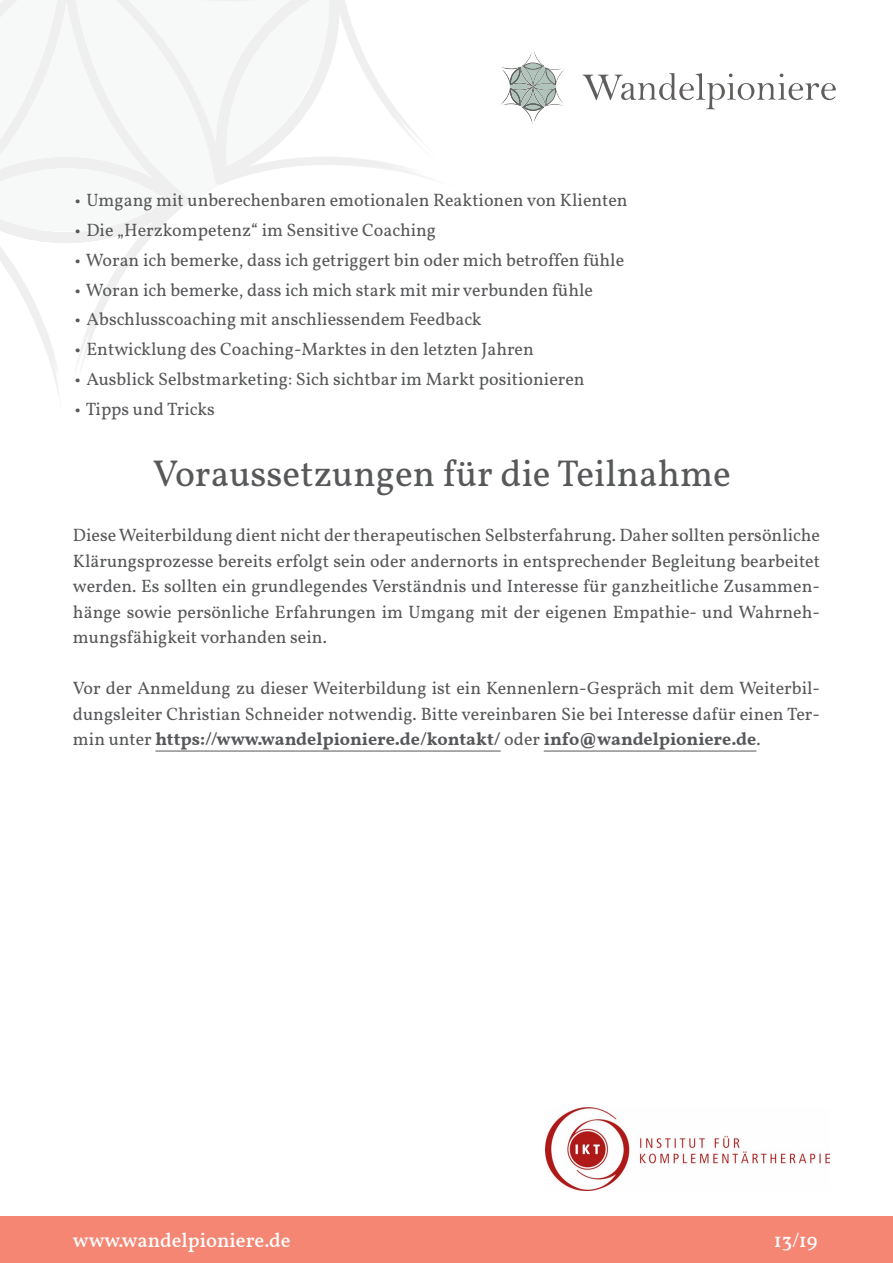
<style>
.page{position:relative;width:893px;height:1263px;background:#fff}
.page>*{position:absolute;margin:0;border:0;box-sizing:border-box;transform-origin:0 0}
.t1{font:37.5px "Vollkorn";color:#57585a}
.t2{font:500 20.25px "Vollkorn";color:#fff}
.t3{font:18px/25.5px "Vollkorn";color:#57585a;text-align:justify}
.s1{font-weight:700}
</style>
<div class="page">
<div style="left:0;top:1216px;width:893px;height:47px;background:#f48673"></div>
<img style="left:526px;top:51px;width:14px;height:11px">
<img style="left:526px;top:111px;width:14px;height:13px">
<img style="left:500px;top:68px;width:65px;height:38px">
<img style="left:500px;top:67px;width:10px;height:20px">
<svg style="left:510px;top:62px;width:46px;height:49px"></svg>
<svg style="left:582px;top:73px;width:254px;height:36px"></svg>
<svg style="left:0;top:201px;width:187px;height:42px"></svg>
<svg style="left:211px;top:0;width:133px;height:182px"></svg>
<img style="left:545px;top:1108px;width:285px;height:82px">
<hr style="left:155px;top:750px;width:346px;height:1px;background:#57585a">
<hr style="left:544px;top:750px;width:212px;height:1px;background:#57585a">
<p class="t3" style="left:73px;top:187px;width:556px">∙ Umgang mit unberechenbaren emotionalen Reaktionen von Klienten</p>
<p class="t3" style="left:73px;top:216px;width:365px">∙ Die „Herzkompetenz“ im Sensitive Coaching</p>
<p class="t3" style="left:73px;top:246px;width:553px">∙ Woran ich bemerke, dass ich getriggert bin oder mich betroffen fühle</p>
<p class="t3" style="left:73px;top:276px;width:522px">∙ Woran ich bemerke, dass ich mich stark mit mir verbunden fühle</p>
<p class="t3" style="left:73px;top:306px;width:410px">∙ Abschlusscoaching mit anschliessendem Feedback</p>
<p class="t3" style="left:73px;top:335px;width:462px">∙ Entwicklung des Coaching-Marktes in den letzten Jahren</p>
<p class="t3" style="left:73px;top:365px;width:513px">∙ Ausblick Selbstmarketing: Sich sichtbar im Markt positionieren</p>
<p class="t3" style="left:73px;top:395px;width:143px">∙ Tipps und Tricks</p>
<p class="t1" style="left:153px;top:446px;width:580px">Voraussetzungen für die Teilnahme</p>
<p class="t3" style="left:73px;top:521px;width:748px">Diese Weiterbildung dient nicht der therapeutischen Selbsterfahrung. Daher sollten persönliche Klärungsprozesse bereits erfolgt sein oder andernorts in entsprechender Begleitung bearbeitet werden. Es sollten ein grundlegendes Verständnis und Interesse für ganzheitliche Zusammen&shy;hänge sowie persönliche Erfahrungen im Umgang mit der eigenen Empathie- und Wahrneh&shy;mungsfähigkeit vorhanden sein.</p>
<p class="t3" style="left:73px;top:674px;width:748px">Vor der Anmeldung zu dieser Weiterbildung ist ein Kennenlern-Gespräch mit dem Weiterbil&shy;dungsleiter Christian Schneider notwendig. Bitte vereinbaren Sie bei Interesse dafür einen Ter&shy;min unter <span class="s1">https://www.wandelpioniere.de/kontakt/</span> oder <span class="s1">info@wandelpioniere.de</span>.</p>
<p class="t2" style="left:73px;top:1225px;width:219px">www.wandelpioniere.de</p>
<p class="t2" style="left:774px;top:1225px;width:45px">13/19</p>
</div>
